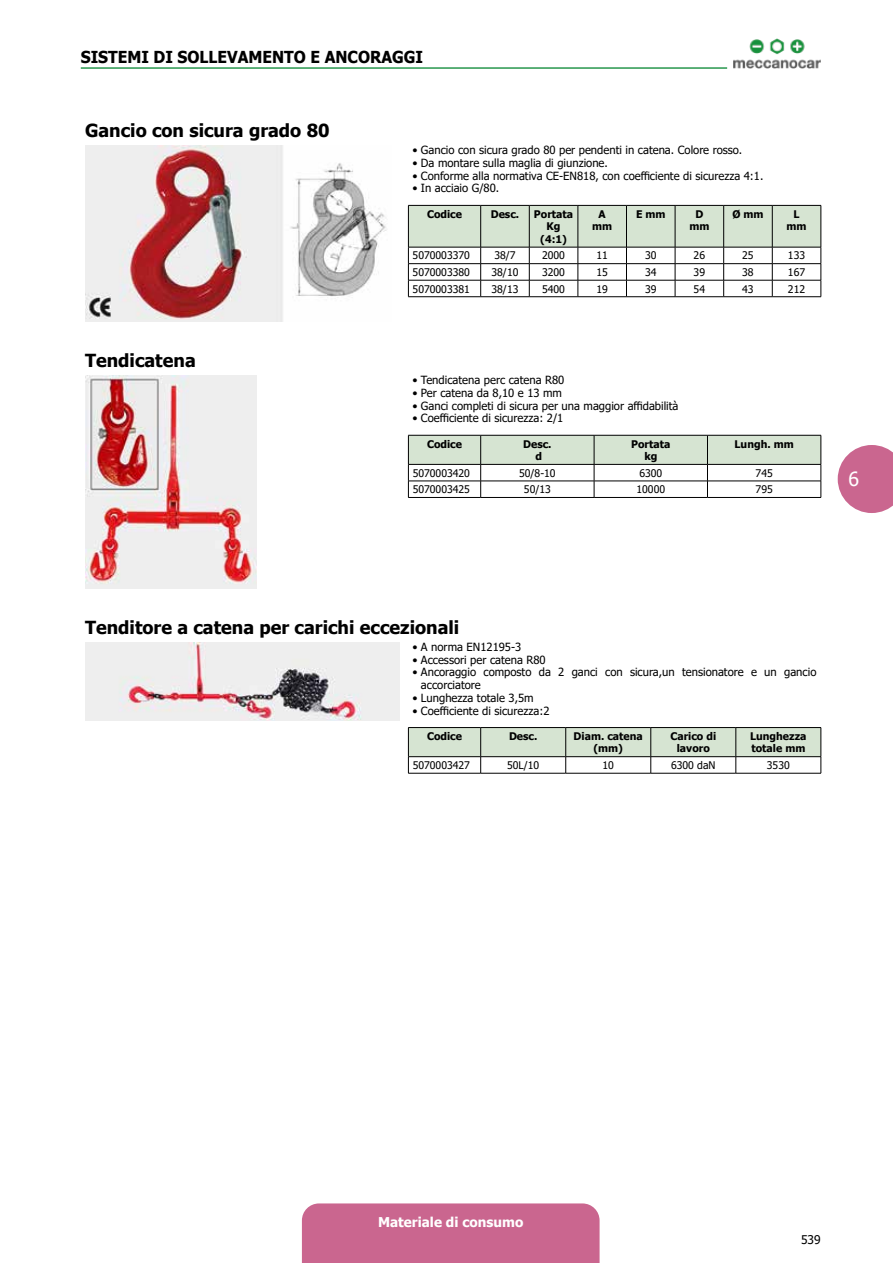
<style>
.page{position:relative;width:893px;height:1263px;background:#fff}
.page>*{position:absolute;margin:0;border:0;box-sizing:border-box;transform-origin:0 0}
.t1{font:19.5px "Tahoma";color:#fff}
.t2{font:700 18px "Tahoma";color:#000}
.t3{font:700 16.5px "Tahoma";color:#000;scale:.95 1}
.t4{font:700 13.5px "Tahoma";color:#fff}
.t5{font:12px "Tahoma";color:#000}
.t6{font:11.25px/12.8px "Tahoma";color:#000}
.t7{font:10.5px "Tahoma";color:#000}
.t8{font:700 10.5px/12.6px "Tahoma";color:#000;text-align:center}
</style>
<div class="page">
<div style="left:302px;top:1203px;width:298px;height:60px;background:#ca668f"></div>
<svg style="left:838px;top:445px;width:55px;height:68px;background:#d27da0"></svg>
<img style="left:733px;top:38px;width:88px;height:31px">
<hr style="left:81px;top:67px;width:646px;height:2px;background:#28974e">
<img style="left:85px;top:146px;width:302px;height:175px">
<svg style="left:408px;top:205px;width:414px;height:92px"></svg>
<hr style="left:408px;top:296px;width:73px;height:1px;background:#000">
<hr style="left:481px;top:296px;width:48px;height:1px;background:#000">
<hr style="left:529px;top:296px;width:49px;height:1px;background:#000">
<hr style="left:578px;top:296px;width:48px;height:1px;background:#000">
<hr style="left:626px;top:296px;width:49px;height:1px;background:#000">
<hr style="left:675px;top:296px;width:49px;height:1px;background:#000">
<hr style="left:724px;top:296px;width:48px;height:1px;background:#000">
<hr style="left:772px;top:296px;width:49px;height:1px;background:#000">
<img style="left:85px;top:375px;width:171px;height:213px">
<svg style="left:408px;top:435px;width:414px;height:62px"></svg>
<hr style="left:408px;top:497px;width:73px;height:1px;background:#000">
<hr style="left:481px;top:497px;width:113px;height:1px;background:#000">
<hr style="left:594px;top:497px;width:113px;height:1px;background:#000">
<hr style="left:707px;top:497px;width:114px;height:1px;background:#000">
<img style="left:85px;top:642px;width:315px;height:78px">
<svg style="left:408px;top:727px;width:414px;height:46px"></svg>
<hr style="left:408px;top:773px;width:73px;height:1px;background:#000">
<hr style="left:481px;top:773px;width:85px;height:1px;background:#000">
<hr style="left:566px;top:773px;width:85px;height:1px;background:#000">
<hr style="left:651px;top:773px;width:85px;height:1px;background:#000">
<hr style="left:736px;top:773px;width:85px;height:1px;background:#000">
<h3 class="t3" style="left:81px;top:45px;width:270px">Sistemi di sollevam ento e anc</h3>
<h3 class="t3" style="left:358px;top:45px;width:38px">oragg</h3>
<h3 class="t3" style="left:416px;top:45px;width:9px">i</h3>
<h2 class="t2" style="left:85px;top:118px;width:246px">Gancio con sicura grado 80</h2>
<h2 class="t2" style="left:85px;top:348px;width:112px">Tendicatena</h2>
<p class="t6" style="left:412px;top:144px;width:331px">• Gancio con sicura grado 80 per pendenti in catena. Colore rosso.</p>
<p class="t6" style="left:412px;top:157px;width:197px">• Da montare sulla maglia di giunzione.</p>
<p class="t6" style="left:412px;top:170px;width:353px">• Conforme alla normativa CE-EN818, con coefficiente di sicurezza 4:1.</p>
<p class="t6" style="left:412px;top:183px;width:88px">• In acciaio G/80.</p>
<p class="t8" style="left:427px;top:208px;width:37px">Codice</p>
<p class="t8" style="left:491px;top:208px;width:30px">Desc.</p>
<p class="t8" style="left:534px;top:208px;width:41px">Portata<br>Kg (4:1)</p>
<p class="t8" style="left:592px;top:208px;width:22px">A mm</p>
<p class="t8" style="left:636px;top:208px;width:31px">E mm</p>
<p class="t8" style="left:689px;top:208px;width:22px">D mm</p>
<p class="t8" style="left:732px;top:208px;width:33px">Ø mm</p>
<p class="t8" style="left:787px;top:208px;width:22px">L mm</p>
<p class="t7" style="left:413px;top:249px;width:59px">5070003370</p>
<p class="t7" style="left:494px;top:249px;width:23px">38/7</p>
<p class="t7" style="left:542px;top:249px;width:24px">2000</p>
<p class="t7" style="left:596px;top:249px;width:13px">11</p>
<p class="t7" style="left:645px;top:249px;width:13px">30</p>
<p class="t7" style="left:694px;top:249px;width:13px">26</p>
<p class="t7" style="left:742px;top:249px;width:13px">25</p>
<p class="t7" style="left:788px;top:249px;width:19px">133</p>
<p class="t7" style="left:413px;top:265px;width:59px">5070003380</p>
<p class="t7" style="left:491px;top:265px;width:28px">38/10</p>
<p class="t7" style="left:542px;top:265px;width:24px">3200</p>
<p class="t7" style="left:596px;top:265px;width:13px">15</p>
<p class="t7" style="left:645px;top:265px;width:13px">34</p>
<p class="t7" style="left:694px;top:265px;width:13px">39</p>
<p class="t7" style="left:742px;top:265px;width:13px">38</p>
<p class="t7" style="left:788px;top:265px;width:19px">167</p>
<p class="t7" style="left:413px;top:282px;width:59px">5070003381</p>
<p class="t7" style="left:491px;top:282px;width:28px">38/13</p>
<p class="t7" style="left:542px;top:282px;width:24px">5400</p>
<p class="t7" style="left:596px;top:282px;width:13px">19</p>
<p class="t7" style="left:645px;top:282px;width:13px">39</p>
<p class="t7" style="left:694px;top:282px;width:13px">54</p>
<p class="t7" style="left:742px;top:282px;width:13px">43</p>
<p class="t7" style="left:788px;top:282px;width:19px">212</p>
<p class="t6" style="left:412px;top:374px;width:153px">• Tendicatena perc catena R80</p>
<p class="t6" style="left:412px;top:387px;width:151px">• Per catena da 8,10 e 13 mm</p>
<p class="t6" style="left:412px;top:400px;width:268px">• Ganci completi di sicura per una maggior affidabilità</p>
<p class="t6" style="left:412px;top:412px;width:152px">• Coefficiente di sicurezza: 2/1</p>
<p class="t8" style="left:427px;top:438px;width:37px">Codice</p>
<p class="t8" style="left:523px;top:438px;width:30px">Desc. d</p>
<p class="t8" style="left:631px;top:438px;width:41px">Portata kg</p>
<p class="t8" style="left:735px;top:438px;width:61px">Lungh. mm</p>
<p class="t7" style="left:413px;top:466px;width:59px">5070003420</p>
<p class="t7" style="left:519px;top:466px;width:38px">50/8-10</p>
<p class="t7" style="left:639px;top:466px;width:24px">6300</p>
<p class="t7" style="left:756px;top:466px;width:19px">745</p>
<p class="t7" style="left:413px;top:482px;width:59px">5070003425</p>
<p class="t7" style="left:524px;top:482px;width:28px">50/13</p>
<p class="t7" style="left:636px;top:482px;width:30px">10000</p>
<p class="t7" style="left:756px;top:482px;width:19px">795</p>
<h1 class="t1" style="left:848px;top:466px;width:12px">6</h1>
<h2 class="t2" style="left:85px;top:614px;width:376px">Tenditore a catena per carichi eccezionali</h2>
<p class="t6" style="left:412px;top:641px;width:110px">• A norma EN12195-3</p>
<p class="t6" style="left:412px;top:654px;width:135px">• Accessori per catena R80</p>
<p class="t6" style="left:421px;top:666px;width:397px;text-indent:-9px">• Ancoraggio composto da 2 ganci con sicura,un tensionatore e un gancio accorciatore</p>
<p class="t6" style="left:412px;top:692px;width:123px">• Lunghezza totale 3,5m</p>
<p class="t6" style="left:412px;top:705px;width:139px">• Coefficiente di sicurezza:2</p>
<p class="t8" style="left:427px;top:730px;width:37px">Codice</p>
<p class="t8" style="left:509px;top:730px;width:30px">Desc.</p>
<p class="t8" style="left:574px;top:730px;width:71px">Diam. catena (mm)</p>
<p class="t8" style="left:670px;top:730px;width:47px">Carico di lavoro</p>
<p class="t8" style="left:750px;top:730px;width:58px;text-align:left">Lunghezza totale mm</p>
<p class="t7" style="left:413px;top:758px;width:59px">5070003427</p>
<p class="t7" style="left:507px;top:758px;width:34px">50L/10</p>
<p class="t7" style="left:602px;top:758px;width:13px">10</p>
<p class="t7" style="left:671px;top:758px;width:46px">6300 daN</p>
<p class="t7" style="left:767px;top:758px;width:24px">3530</p>
<p class="t4" style="left:378px;top:1212px;width:147px">Materiale di consumo</p>
<p class="t5" style="left:801px;top:1231px;width:21px">539</p>
</div>
